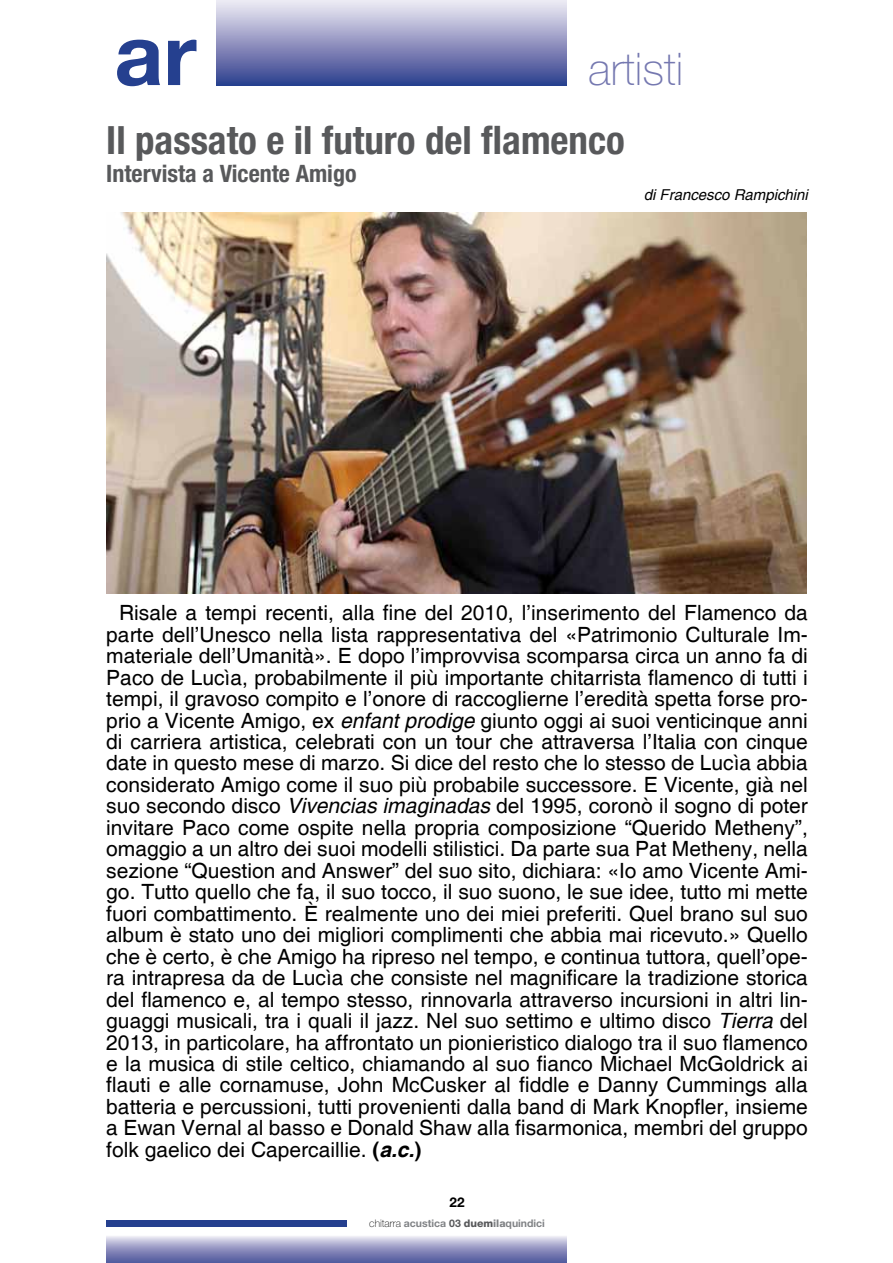
<style>
.page{position:relative;width:893px;height:1263px;background:#fff}
.page>*{position:absolute;margin:0;border:0;box-sizing:border-box;transform-origin:0 0}
.t1{font:700 85.5px "Helvetica Neue";color:#25408f}
.t2{font:100 45px "Helvetica Neue";color:#7578b0}
.t3{font:700 condensed 39px "Helvetica Neue";color:#58595b}
.t4{font:700 condensed 24px "Helvetica Neue";color:#58595b}
.t5{font:21px/21.5px "Helvetica";color:#000;text-align:justify}
.t6{font:italic 15px "Helvetica";color:#000}
.t7{font:700 13.5px "Helvetica Neue";color:#000}
.t8{font:700 10.5px "Helvetica Neue";color:#808285}
.s1{font-style:italic}
.s2{font-weight:700}
.s3{font-weight:700;font-style:italic}
.s4{font-weight:100;color:#000}
.s5{color:#58595b}
.s6{font-weight:800;color:#58595b}
.s7{font-weight:800}
</style>
<div class="page">
<div style="left:216px;top:0;width:351px;height:85px;background:linear-gradient(to bottom,#f3edf6,#303e8d)"></div>
<div style="left:106px;top:1235px;width:461px;height:28px;background:linear-gradient(to bottom,#e7e4f0,#4d549b)"></div>
<div style="left:106px;top:1220px;width:241px;height:7px;background:#25408f"></div>
<img style="left:106px;top:213px;width:700px;height:381px">
<h1 class="t1" style="left:114px;top:2px;width:84px">ar</h1>
<h2 class="t2" style="left:588px;top:43px;width:97px">artisti</h2>
<p class="t3" style="left:106px;top:116px;width:520px">Il passato e il futuro del flamenco</p>
<p class="t4" style="left:106px;top:159px;width:252px">Intervista a Vicente Amigo</p>
<p class="t6" style="left:644px;top:186px;width:166px">di Francesco Rampichini</p>
<p class="t5" style="left:106px;top:603px;width:703px;text-indent:13px">Risale a tempi recenti, alla fine del 2010, l’inserimento del Flamenco da parte dell’Unesco nella lista rappresentativa del «Patrimonio Culturale Im&shy;materiale dell’Umanità». E dopo l’improvvisa scomparsa circa un anno fa di Paco de Lucìa, probabilmente il più importante chitarrista flamenco di tutti i tempi, il gravoso compito e l’onore di raccoglierne l’eredità spetta forse pro&shy;prio a Vicente Amigo, ex <span class="s1">enfant prodige</span> giunto oggi ai suoi venticinque anni di carriera artistica, celebrati con un tour che attraversa l’Italia con cinque date in questo mese di marzo. Si dice del resto che lo stesso de Lucìa abbia considerato Amigo come il suo più probabile successore. E Vicente, già nel suo secondo disco <span class="s1">Vivencias imaginadas</span> del 1995, coronò il sogno di poter invitare Paco come ospite nella propria composizione “Querido Metheny”, omaggio a un altro dei suoi modelli stilistici. Da parte sua Pat Metheny, nella sezione “Question and Answer” del suo sito, dichiara: «Io amo Vicente Ami&shy;go. Tutto quello che fa, il suo tocco, il suo suono, le sue idee, tutto mi mette fuori combattimento. È realmente uno dei miei preferiti. Quel brano sul suo album è stato uno dei migliori complimenti che abbia mai ricevuto.» Quello che è certo, è che Amigo ha ripreso nel tempo, e continua tuttora, quell’ope&shy;ra intrapresa da de Lucìa che consiste nel magnificare la tradizione storica del flamenco e, al tempo stesso, rinnovarla attraverso incursioni in altri lin&shy;guaggi musicali, tra i quali il jazz. Nel suo settimo e ultimo disco <span class="s1">Tierra</span> del 2013, in particolare, ha affrontato un pionieristico dialogo tra il suo flamenco e la musica di stile celtico, chiamando al suo fianco Michael McGoldrick ai flauti e alle cornamuse, John McCusker al fiddle e Danny Cummings alla batteria e percussioni, tutti provenienti dalla band di Mark Knopfler, insieme a Ewan Vernal al basso e Donald Shaw alla fisarmonica, membri del gruppo folk gaelico dei Capercaillie. <span class="s2">(</span><span class="s3">a.c.</span><span class="s2">)</span></p>
<p class="t7" style="left:450px;top:1193px;width:17px">22</p>
<p class="t8" style="left:369px;top:1216px;width:177px"><span class="s4">chitarra</span> acustica <span class="s5">03</span> <span class="s6">duem</span><span class="s7">ila</span>quindici</p>
</div>
